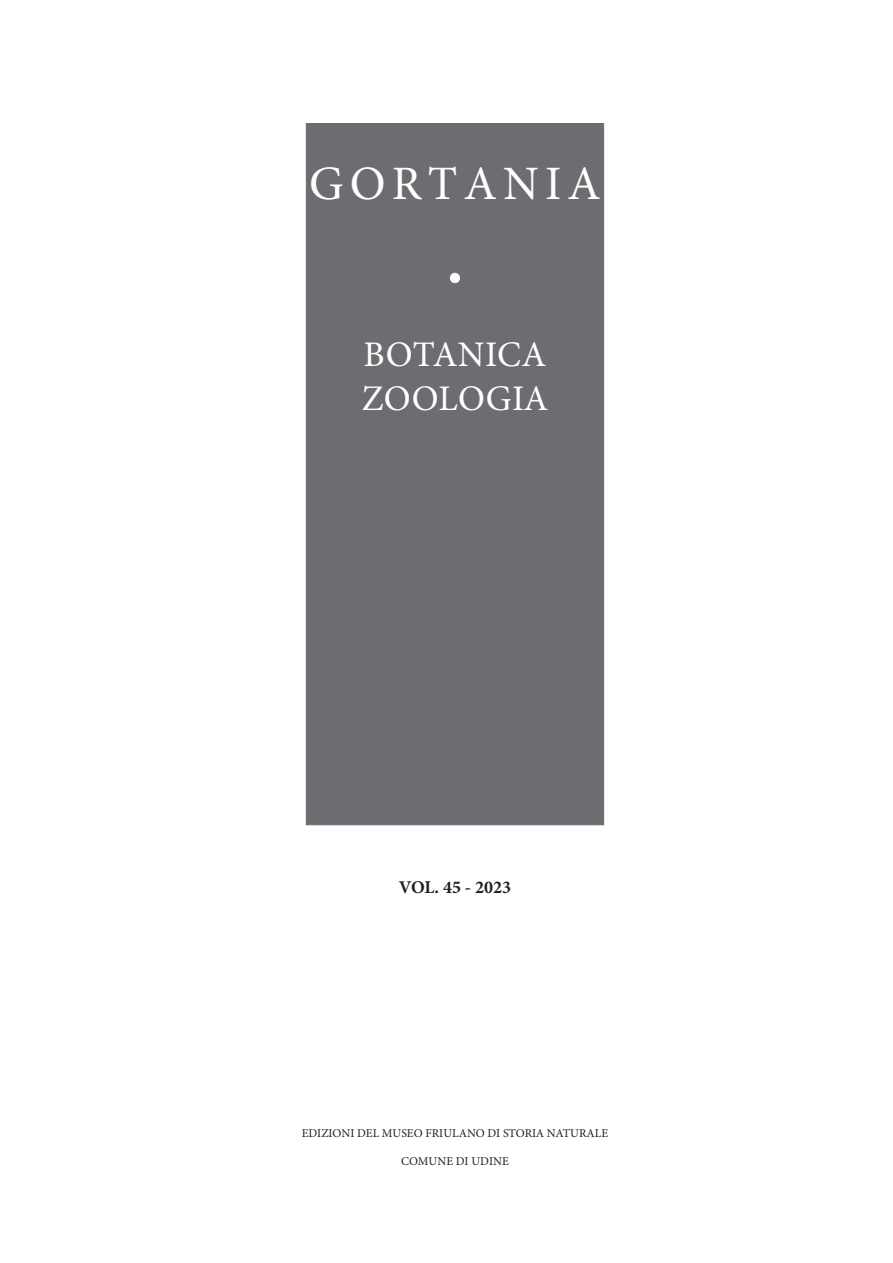
<style>
.page{position:relative;width:893px;height:1263px;background:#fff}
.page>*{position:absolute;margin:0;border:0;box-sizing:border-box;transform-origin:0 0}
.t1{font:90px "Minion Pro";color:#fff}
.t2{font:48px "Minion Pro";letter-spacing:.13em;color:#fff}
.t3{font:36px/43.2px "Minion Pro";letter-spacing:.01em;color:#fff}
.t4{font:700 18px "Minion Pro";color:#231f20}
.t5{font:12px "Minion Pro";color:#231f20}
</style>
<div class="page">
<div style="left:306px;top:123px;width:298px;height:702px;background:#6c6d70"></div>
<h2 class="t2" style="left:309px;top:155px;width:293px">GORTANIA</h2>
<h1 class="t1" style="left:445px;top:200px;width:22px">.</h1>
<h3 class="t3" style="left:362px;top:335px;width:188px">BOTANICA<br>ZOOLOGIA</h3>
<h3 class="t4" style="left:399px;top:874px;width:114px">VOL. 45 - 2023</h3>
<p class="t5" style="left:302px;top:1126px;width:308px">EDIZIONI DEL MUSEO FRIULANO DI STORIA NATURALE</p>
<p class="t5" style="left:401px;top:1154px;width:109px">COMUNE DI UDINE</p>
</div>
